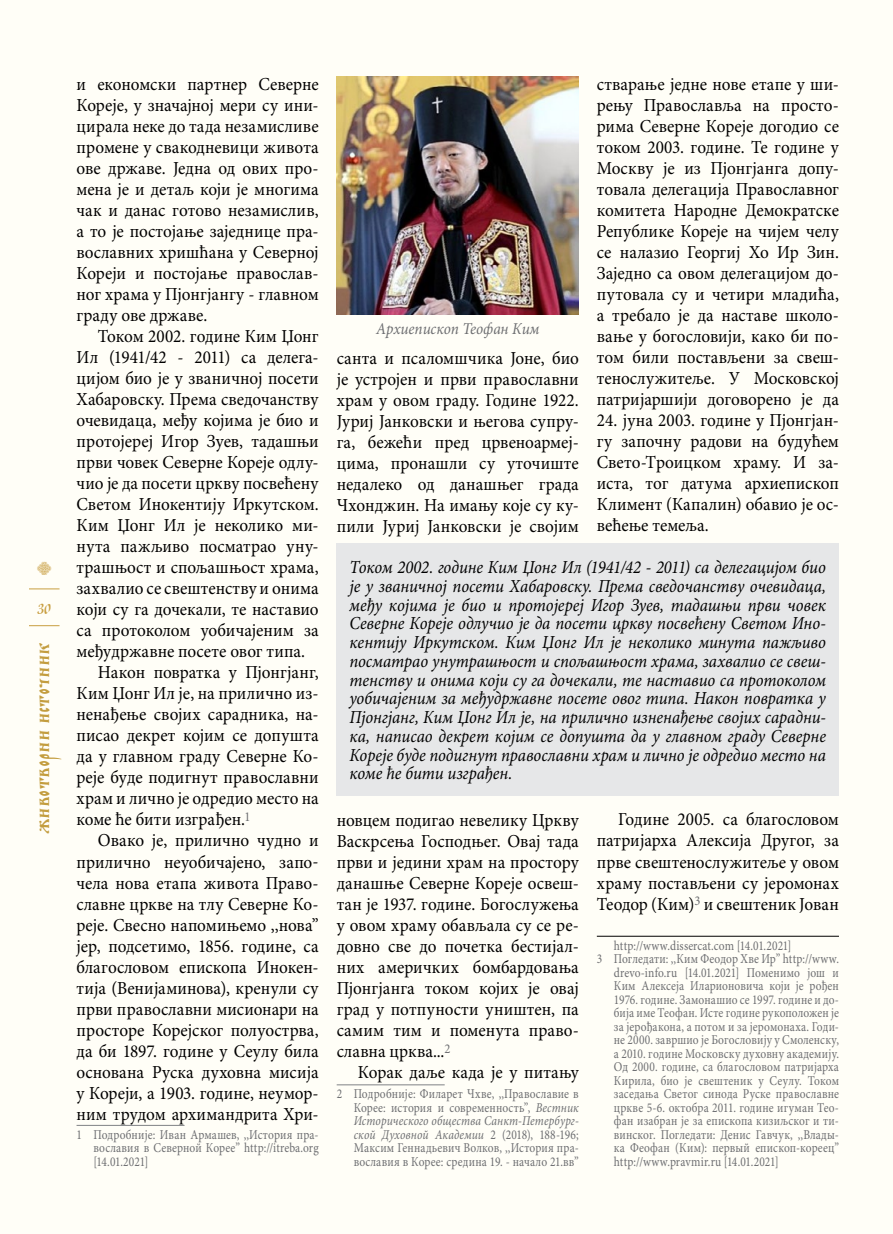
<style>
.page{position:relative;width:893px;height:1234px;background:#fff}
.page>*{position:absolute;margin:0;border:0;box-sizing:border-box;transform-origin:0 0}
.t1{font:19.5px "Kaligraf Cyr";color:#c89e40;scale:.95 1}
.t2{font:19.5px "Henman Pict One";color:#c89e40;scale:.95 1}
.t3{font:18.3px/21px "Minion Pro";letter-spacing:.005em;color:#000;text-align:justify;scale:.94 1}
.t4{font:italic 18.3px/18.8px "Minion Pro";color:#000;text-align:justify;scale:.91 1}
.t5{font:18px "Hilandarski Ustav 5";color:#c39d3f;scale:.95 1}
.t6{font:italic 16.5px "Minion Pro";color:#6d6e71;scale:.92 1}
.t7{font:13.5px/13.5px "Minion Pro";letter-spacing:.01em;color:#6d6e71;text-align:justify;scale:.85 1}
.s1{font-style:italic}
</style>
<div class="page">
<div style="left:0;top:0;width:893px;height:1233px;background:#fffef2"></div>
<hr style="left:29px;top:588px;width:31px;height:1px;background:#c89e40">
<hr style="left:29px;top:625px;width:31px;height:1px;background:#c89e40">
<hr style="left:77px;top:1124px;width:108px;height:1px;background:#808285">
<hr style="left:337px;top:1084px;width:108px;height:1px;background:#808285">
<hr style="left:597px;top:935px;width:242px;height:1px;background:#000">
<div style="left:337px;top:543px;width:502px;height:252px;background:#e6e7e8"></div>
<img style="left:337px;top:77px;width:242px;height:237px">
<p class="t2" style="left:33px;top:575px;width:15px;rotate:-90deg">b</p>
<p class="t1" style="left:37px;top:599px;width:16px">30</p>
<p class="t5" style="left:32px;top:834px;width:203px;rotate:-90deg">животворни источник</p>
<p class="t3" style="left:77px;top:74px;width:259px">и економски партнер Северне Кореје, у значајној мери су ини&shy;цирала неке до тада незамисливе промене у свакодневици живота ове државе. Једна од ових про&shy;мена је и детаљ који је многима чак и данас готово незамислив, а то је постојање заједнице пра&shy;вославних хришћана у Северној Кореји и постојање православ&shy;ног храма у Пјонгјангу - главном граду ове државе.</p>
<p class="t3" style="left:98px;top:326px;width:236px">Током 2002. године Ким Џонг</p>
<p class="t3" style="left:77px;top:347px;width:259px">Ил (1941/42 - 2011) са делега-</p>
<p class="t3" style="left:77px;top:368px;width:259px">цијом био је у званичној посети</p>
<p class="t3" style="left:77px;top:389px;width:259px">Хабаровску. Према сведочанству</p>
<p class="t3" style="left:77px;top:410px;width:259px">очевидаца, међу којима је био и</p>
<p class="t3" style="left:77px;top:431px;width:259px">протојереј Игор Зуев, тадашњи</p>
<p class="t3" style="left:77px;top:452px;width:259px">први човек Северне Кореје одлу-</p>
<p class="t3" style="left:77px;top:473px;width:259px">чио је да посети цркву посвећену</p>
<p class="t3" style="left:77px;top:494px;width:259px">Светом Инокентију Иркутском.</p>
<p class="t3" style="left:77px;top:515px;width:259px">Ким Џонг Ил је неколико ми-</p>
<p class="t3" style="left:77px;top:536px;width:259px">нута пажљиво посматрао уну-</p>
<p class="t3" style="left:77px;top:557px;width:259px">трашњост и спољашњост храма,</p>
<p class="t3" style="left:77px;top:578px;width:259px">захвалио се свештенству и онима</p>
<p class="t3" style="left:77px;top:599px;width:259px">који су га дочекали, те наставио</p>
<p class="t3" style="left:77px;top:620px;width:259px">са протоколом уобичајеним за</p>
<p class="t3" style="left:77px;top:641px;width:245px">међудржавне посете овог типа.</p>
<p class="t3" style="left:98px;top:662px;width:236px">Након повратка у Пјонгјанг,</p>
<p class="t3" style="left:77px;top:683px;width:259px">Ким Џонг Ил је, на прилично из-</p>
<p class="t3" style="left:77px;top:704px;width:259px">ненађење својих сарадника, на-</p>
<p class="t3" style="left:77px;top:725px;width:259px">писао декрет којим се допушта</p>
<p class="t3" style="left:77px;top:746px;width:259px">да у главном граду Северне Ко-</p>
<p class="t3" style="left:77px;top:767px;width:259px">реје буде подигнут православни</p>
<p class="t3" style="left:77px;top:788px;width:259px">храм и лично је одредио место на</p>
<p class="t3" style="left:77px;top:809px;width:187px">коме ће бити изграђен.<sup>1</sup></p>
<p class="t3" style="left:98px;top:830px;width:236px">Овако је, прилично чудно и</p>
<p class="t3" style="left:77px;top:851px;width:259px">прилично неуобичајено, запо-</p>
<p class="t3" style="left:77px;top:872px;width:259px">чела нова етапа живота Право-</p>
<p class="t3" style="left:77px;top:893px;width:259px">славне цркве на тлу Северне Ко-</p>
<p class="t3" style="left:77px;top:914px;width:259px">реје. Свесно напомињемо ,,нова”</p>
<p class="t3" style="left:77px;top:935px;width:259px">јер, подсетимо, 1856. године, са</p>
<p class="t3" style="left:77px;top:956px;width:259px">благословом епископа Инокен-</p>
<p class="t3" style="left:77px;top:977px;width:259px">тија (Венијаминова), кренули су</p>
<p class="t3" style="left:77px;top:998px;width:259px">први православни мисионари на</p>
<p class="t3" style="left:77px;top:1019px;width:259px">просторе Корејског полуострва,</p>
<p class="t3" style="left:77px;top:1040px;width:259px">да би 1897. године у Сеулу била</p>
<p class="t3" style="left:77px;top:1061px;width:259px">основана Руска духовна мисија</p>
<p class="t3" style="left:77px;top:1082px;width:259px">у Кореји, а 1903. године, неумор-</p>
<p class="t3" style="left:77px;top:1103px;width:259px">ним трудом архимандрита Хри-</p>
<p class="t7" style="left:94px;top:1128px;width:266px;text-indent:-17px">1 Подробније: Иван Армашев, ,,История пра&shy;вославия в Северной Корее” http://itreba.org [14.01.2021]</p>
<p class="t6" style="left:376px;top:318px;width:179px">Архиепископ Теофан Ким</p>
<p class="t3" style="left:337px;top:348px;width:259px">санта и псаломшчика Јоне, био је устројен и први православни храм у овом граду. Године 1922.<br>Јуриј Јанковски и његова супру&shy;га, бежећи пред црвеноармеј&shy;цима, пронашли су уточиште недалеко од данашњег града Чхонджин. На имању које су ку&shy;пили Јуриј Јанковски је својим</p>
<p class="t3" style="left:597px;top:74px;width:259px">стварање једне нове етапе у ши&shy;рењу Православља на просто&shy;рима Северне Кореје догодио се током 2003. године. Те године у Москву је из Пјонгјанга допу&shy;товала делегација Православног комитета Народне Демократске Републике Кореје на чијем челу се налазио Георгиј Хо Ир Зин.<br>Заједно са овом делегацијом до&shy;путовала су и четири младића, а требало је да наставе школо&shy;вање у богословији, како би по&shy;том били постављени за свеш&shy;тенослужитеље. У Московској патријаршији договорено је да</p>
<p class="t3" style="left:597px;top:410px;width:259px">24. јуна 2003. године у Пјонгјан&shy;гу започну радови на будућем Свето-Троицком храму. И за&shy;иста, тог датума архиепископ Климент (Капалин) обавио је ос&shy;већење темеља.</p>
<p class="t4" style="left:349px;top:557px;width:525px">Током 2002. године Ким Џонг Ил (1941/42 - 2011) са делегацијом био је у званичној посети Хабаровску. Према сведочанству очевидаца, међу којима је био и протојереј Игор Зуев, тадашњи први човек Северне Кореје одлучио је да посети цркву посвећену Светом Ино&shy;кентију Иркутском. Ким Џонг Ил је неколико минута пажљиво посматрао унутрашњост и спољашњост храма, захвалио се свеш&shy;тенству и онима који су га дочекали, те наставио са протоколом уобичајеним за међудржавне посете овог типа. Након повратка у Пјонгјанг, Ким Џонг Ил је, на прилично изненађење својих сарадни&shy;ка, написао декрет којим се допушта да у главном граду Северне Кореје буде подигнут православни храм и лично је одредио место на коме ће бити изграђен.</p>
<p class="t3" style="left:337px;top:810px;width:259px">новцем подигао невелику Цркву Васкрсења Господњег. Овај тада први и једини храм на простору данашње Северне Кореје освеш&shy;тан је 1937. године. Богослужења у овом храму обављала су се ре&shy;довно све до почетка бестијал&shy;них америчких бомбардовања Пјонгјанга током којих је овај град у потпуности уништен, па самим тим и поменута право&shy;славна црква...<sup>2</sup></p>
<p class="t3" style="left:358px;top:1062px;width:236px">Корак даље када је у питању</p>
<p class="t7" style="left:354px;top:1087px;width:266px;text-indent:-17px">2 Подробније: Филарет Чхве, ,,Православие в Корее: история и современность”, <span class="s1">Вестник Исторического общества Санкт-Петербург&shy;ской Духовной Академии</span> 2 (2018), 188-196; Максим Геннадьевич Волков, ,,История пра&shy;вославия в Корее: средина 19. - начало 21.вв”</p>
<p class="t3" style="left:597px;top:809px;width:259px;text-indent:21px">Године 2005. са благословом патријарха Алексија Другог, за прве свештенослужитеље у овом храму постављени су јеромонах Теoдор (Ким)<sup>3</sup> и свештеник Јован</p>
<p class="t7" style="left:614px;top:939px;width:211px">http://www.dissercat.com [14.01.2021]</p>
<p class="t7" style="left:597px;top:952px;width:286px">3 Погледати: ,,Ким Феодор Хве Ир” http://www.</p>
<p class="t7" style="left:614px;top:966px;width:266px">drevo-info.ru [14.01.2021] Поменимо још и</p>
<p class="t7" style="left:614px;top:979px;width:266px">Ким Алексеја Иларионовича који је рођен</p>
<p class="t7" style="left:614px;top:993px;width:266px">1976. године. Замонашио се 1997. године и до-</p>
<p class="t7" style="left:614px;top:1006px;width:266px">бија име Теофан. Исте године рукоположен је</p>
<p class="t7" style="left:614px;top:1020px;width:266px">за јерођакона, а потом и за јеромонаха. Годи-</p>
<p class="t7" style="left:614px;top:1033px;width:266px">не 2000. завршио је Богословију у Смоленску,</p>
<p class="t7" style="left:614px;top:1047px;width:266px">а 2010. године Московску духовну академију.</p>
<p class="t7" style="left:614px;top:1060px;width:266px">Од 2000. године, са благословом патријарха</p>
<p class="t7" style="left:614px;top:1074px;width:266px">Кирила, био је свештеник у Сеулу. Током</p>
<p class="t7" style="left:614px;top:1087px;width:266px">заседања Светог синода Руске православне</p>
<p class="t7" style="left:614px;top:1101px;width:266px">цркве 5-6. октобра 2011. године игуман Тео-</p>
<p class="t7" style="left:614px;top:1114px;width:266px">фан изабран је за епископа кизиљског и ти-</p>
<p class="t7" style="left:614px;top:1128px;width:266px">винског. Погледати: Денис Гавчук, ,,Влады-</p>
<p class="t7" style="left:614px;top:1141px;width:266px">ка Феофан (Ким): первый епископ-кореец”</p>
<p class="t7" style="left:614px;top:1155px;width:195px">http://www.pravmir.ru [14.01.2021]</p>
</div>
